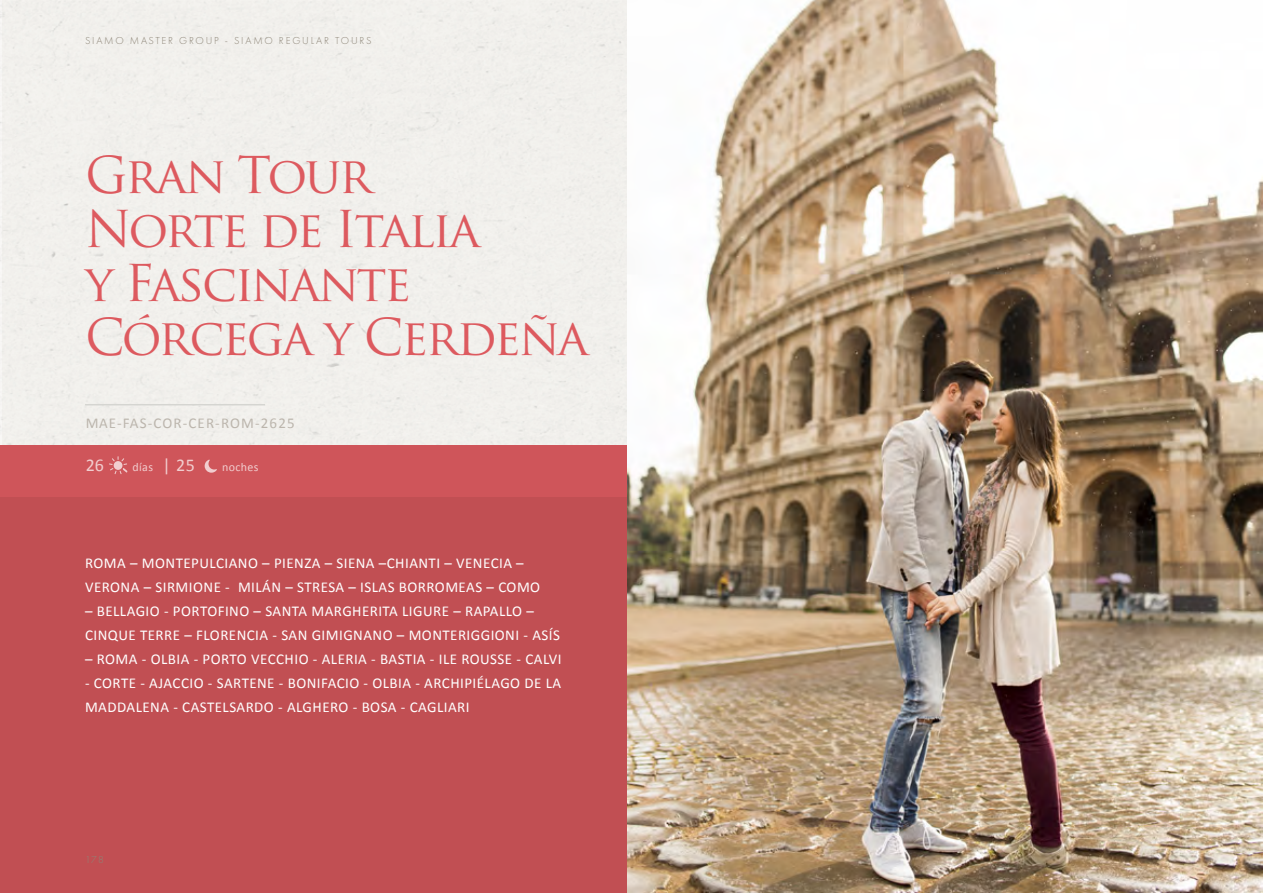
<style>
.page{position:relative;width:1263px;height:893px;background:#fff}
.page>*{position:absolute;margin:0;border:0;box-sizing:border-box;transform-origin:0 0}
.t1{font:49.5px/54px "Trajan Pro";letter-spacing:-.05em;color:#dd5a5f}
.t2{font:18px "Calibri";color:#fff}
.t3{font:15px/24px "Calibri";letter-spacing:.03em;color:#fff}
.t4{font:15px "Calibri";letter-spacing:.075em;color:#a69e93}
.t5{font:12px "Calibri";letter-spacing:.03em;color:#fff}
.t6{font:300 10.5px "Futura PT";letter-spacing:.17em;color:#8d8577}
.s1{font-size:18px}
</style>
<div class="page">
<div style="left:0;top:445px;width:631px;height:52px;background:#cf555a"></div>
<div style="left:0;top:497px;width:631px;height:396px;background:#c14f53"></div>
<hr style="left:85px;top:404px;width:180px;height:1px;background:#d5d5d1">
<img style="left:627px;top:0;width:636px;height:893px">
<svg style="left:109px;top:456px;width:18px;height:18px"></svg>
<svg style="left:205px;top:460px;width:12px;height:13px"></svg>
<p class="t6" style="left:85px;top:34px;width:288px">SIAMO MASTER GROUP - SIAMO REGULAR TOURS</p>
<h1 class="t1" style="left:85px;top:147px;width:505px">Gran Tour<br>Norte de Italia<br>y Fascinante<br>Córcega y Cerdeña</h1>
<p class="t4" style="left:85px;top:414px;width:211px">MAE-FAS-COR-CER-ROM-2625</p>
<p class="t2" style="left:85px;top:454px;width:20px">26</p>
<p class="t5" style="left:132px;top:460px;width:64px">días <span class="s1">| 25</span></p>
<p class="t5" style="left:222px;top:460px;width:38px">noches</p>
<p class="t3" style="left:85px;top:550px;width:457px">ROMA – MONTEPULCIANO – PIENZA – SIENA –CHIANTI – VENECIA –<br>VERONA – SIRMIONE - MILÁN – STRESA – ISLAS BORROMEAS – COMO</p>
<p class="t3" style="left:85px;top:598px;width:476px">– BELLAGIO - PORTOFINO – SANTA MARGHERITA LIGURE – RAPALLO –<br>CINQUE TERRE – FLORENCIA - SAN GIMIGNANO – MONTERIGGIONI - ASÍS</p>
<p class="t3" style="left:85px;top:646px;width:478px">– ROMA - OLBIA - PORTO VECCHIO - ALERIA - BASTIA - ILE ROUSSE - CALVI</p>
<p class="t3" style="left:85px;top:670px;width:478px">- CORTE - AJACCIO - SARTENE - BONIFACIO - OLBIA - ARCHIPIÉLAGO DE LA<br>MADDALENA - CASTELSARDO - ALGHERO - BOSA - CAGLIARI</p>
<p class="t6" style="left:85px;top:853px;width:20px">178</p>
</div>
